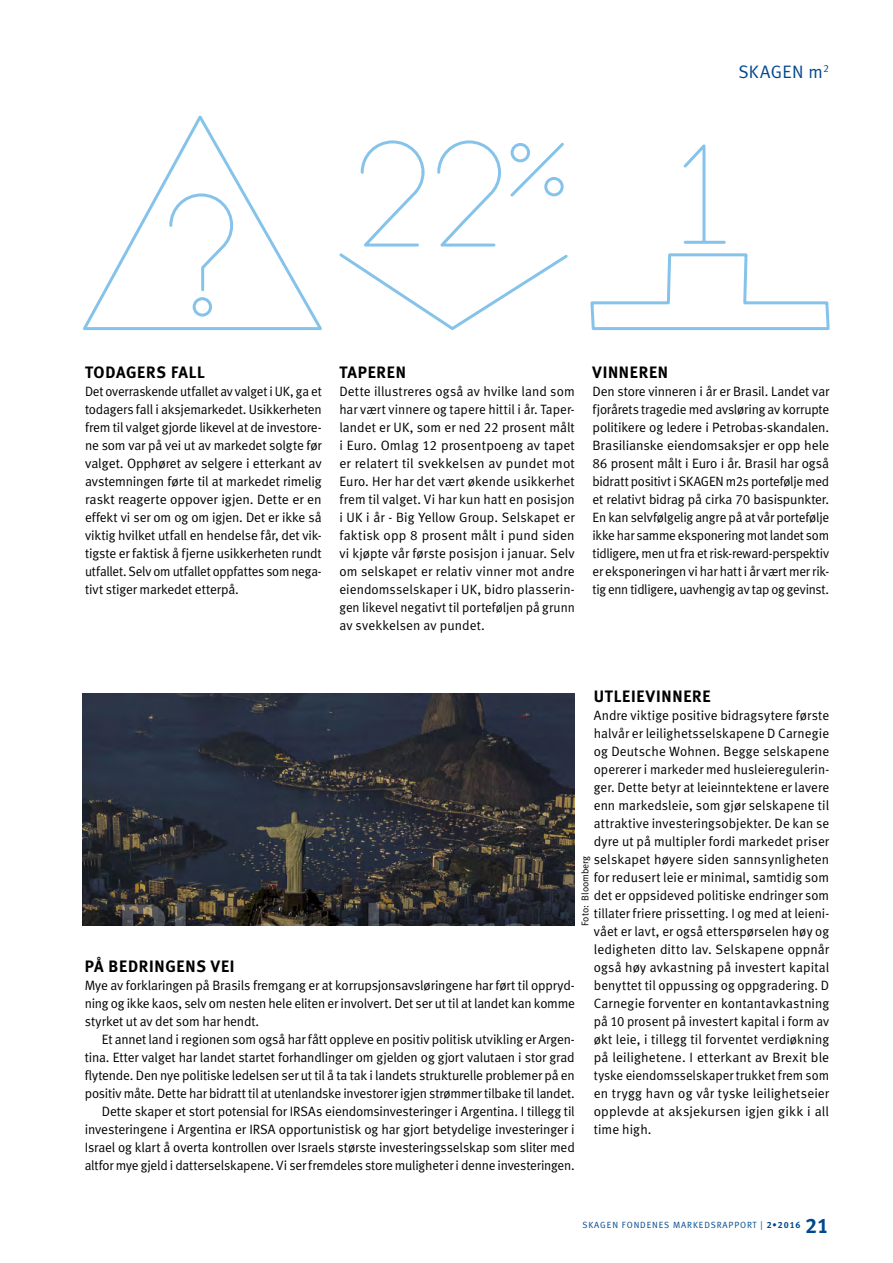
<style>
.page{position:relative;width:893px;height:1263px;background:#fff}
.page>*{position:absolute;margin:0;border:0;box-sizing:border-box;transform-origin:0 0}
.t1{font:21px "Meta Bold LF";color:#00498d}
.t2{font:18px "Meta Normal LF";letter-spacing:.02em;color:#00498d}
.t3{font:16.5px "Meta Bold LF";letter-spacing:.045em;color:#000}
.t4{font:13.5px/18px "Meta Normal LF";letter-spacing:-.01em;color:#000;text-align:justify}
.t5{font:13.5px/18px "Meta Normal LF";letter-spacing:-.01em;color:#000;text-align:justify;scale:.96 1}
.t6{font:9.75px "Meta Normal LF";color:#000}
.t7{font:9px "Meta Normal LF";letter-spacing:.1em;color:#00498d}
.s1{font-family:"Meta Bold LF"}
</style>
<div class="page">
<svg style="left:83px;top:115px;width:239px;height:216px"></svg>
<svg style="left:168px;top:192px;width:67px;height:101px"></svg>
<div style="left:193px;top:297px;width:19px;height:20px;border:3px solid #86c3eb;border-radius:50%"></div>
<svg style="left:590px;top:253px;width:240px;height:78px"></svg>
<svg style="left:683px;top:144px;width:24px;height:100px"></svg>
<hr style="left:685px;top:241px;width:39px;height:3px;background:#86c3eb">
<svg style="left:339px;top:140px;width:229px;height:190px"></svg>
<img style="left:83px;top:693px;width:492px;height:233px">
<h2 class="t2" style="left:738px;top:61px;width:92px">SKAGEN m<sup>2</sup></h2>
<p class="t3" style="left:85px;top:362px;width:121px">TODAGERS FALL</p>
<p class="t5" style="left:85px;top:382px;width:248px">Det overraskende utfallet av valget i UK, ga et todagers fall i aksjemarkedet. Usikkerheten frem til valget gjorde likevel at de investore&shy;ne som var på vei ut av markedet solgte før valget. Opphøret av selgere i etterkant av avstemningen førte til at markedet rimelig raskt reagerte oppover igjen. Dette er en effekt vi ser om og om igjen. Det er ikke så viktig hvilket utfall en hendelse får, det vik&shy;tigste er faktisk å fjerne usikkerheten rundt utfallet. Selv om utfallet oppfattes som nega&shy;tivt stiger markedet etterpå.</p>
<p class="t3" style="left:339px;top:362px;width:68px">TAPEREN</p>
<p class="t4" style="left:339px;top:382px;width:237px">Dette illustreres også av hvilke land som har vært vinnere og tapere hittil i år. Taper&shy;landet er UK, som er ned 22 prosent målt i Euro. Omlag 12 prosentpoeng av tapet er relatert til svekkelsen av pundet mot Euro. Her har det vært økende usikkerhet frem til valget. Vi har kun hatt en posisjon i UK i år - Big Yellow Group. Selskapet er faktisk opp 8 prosent målt i pund siden vi kjøpte vår første posisjon i januar. Selv om selskapet er relativ vinner mot andre eiendomsselskaper i UK, bidro plasserin&shy;gen likevel negativt til porteføljen på grunn av svekkelsen av pundet.</p>
<p class="t3" style="left:592px;top:362px;width:77px">VINNEREN</p>
<p class="t4" style="left:592px;top:382px;width:238px">Den store vinneren i år er Brasil. Landet var fjorårets tragedie med avsløring av korrupte politikere og ledere i Petrobas-skandalen.<br>Brasilianske eiendomsaksjer er opp hele 86 prosent målt i Euro i år. Brasil har også bidratt positivt i SKAGEN m2s portefølje med et relativt bidrag på cirka 70 basispunkter.<br>En kan selvfølgelig angre på at vår portefølje ikke har samme eksponering mot landet som tidligere, men ut fra et risk-reward-perspektiv er eksponeringen vi har hatt i år vært mer rik&shy;tig enn tidligere, uavhengig av tap og gevinst.</p>
<p class="t3" style="left:594px;top:686px;width:118px">UTLEIEVINNERE</p>
<p class="t4" style="left:594px;top:706px;width:237px">Andre viktige positive bidragsytere første halvår er leilighetsselskapene D Carnegie og Deutsche Wohnen. Begge selskapene opererer i markeder med husleieregulerin&shy;ger. Dette betyr at leieinntektene er lavere enn markedsleie, som gjør selskapene til attraktive investeringsobjekter. De kan se dyre ut på multipler fordi markedet priser selskapet høyere siden sannsynligheten for redusert leie er minimal, samtidig som det er oppsideved politiske endringer som tillater friere prissetting. I og med at leieni&shy;vået er lavt, er også etterspørselen høy og ledigheten ditto lav. Selskapene oppnår også høy avkastning på investert kapital benyttet til oppussing og oppgradering. D Carnegie forventer en kontantavkastning på 10 prosent på investert kapital i form av økt leie, i tillegg til forventet verdiøkning på leilighetene. I etterkant av Brexit ble tyske eiendomsselskaper trukket frem som en trygg havn og vår tyske leilighetseier opplevde at aksjekursen igjen gikk i all time high.</p>
<p class="t6" style="left:579px;top:926px;width:72px;rotate:-90deg">Foto: Bloomberg</p>
<p class="t3" style="left:85px;top:956px;width:151px">PÅ BEDRINGENS VEI</p>
<p class="t4" style="left:85px;top:976px;width:492px">Mye av forklaringen på Brasils fremgang er at korrupsjonsavsløringene har ført til oppryd&shy;ning og ikke kaos, selv om nesten hele eliten er involvert. Det ser ut til at landet kan komme styrket ut av det som har hendt.</p>
<p class="t4" style="left:85px;top:1030px;width:492px;text-align:right">Et annet land i regionen som også har fått oppleve en positiv politisk utvikling er Argen&shy;tina. Etter valget har landet startet forhandlinger om gjelden og gjort valutaen i stor grad flytende. Den nye politiske ledelsen ser ut til å ta tak i landets strukturelle problemer på en positiv måte. Dette har bidratt til at utenlandske investorer igjen strømmer tilbake til landet.<br>Dette skaper et stort potensial for IRSAs eiendomsinvesteringer i Argentina. I tillegg til investeringene i Argentina er IRSA opportunistisk og har gjort betydelige investeringer i Israel og klart å overta kontrollen over Israels største investeringsselskap som sliter med altfor mye gjeld i datterselskapene. Vi ser fremdeles store muligheter i denne investeringen.</p>
<p class="t7" style="left:582px;top:1220px;width:220px">SKAGEN FONDENES MARKEDSRAPPORT | <span class="s1">2•2016</span></p>
<h1 class="t1" style="left:805px;top:1212px;width:25px">21</h1>
</div>
